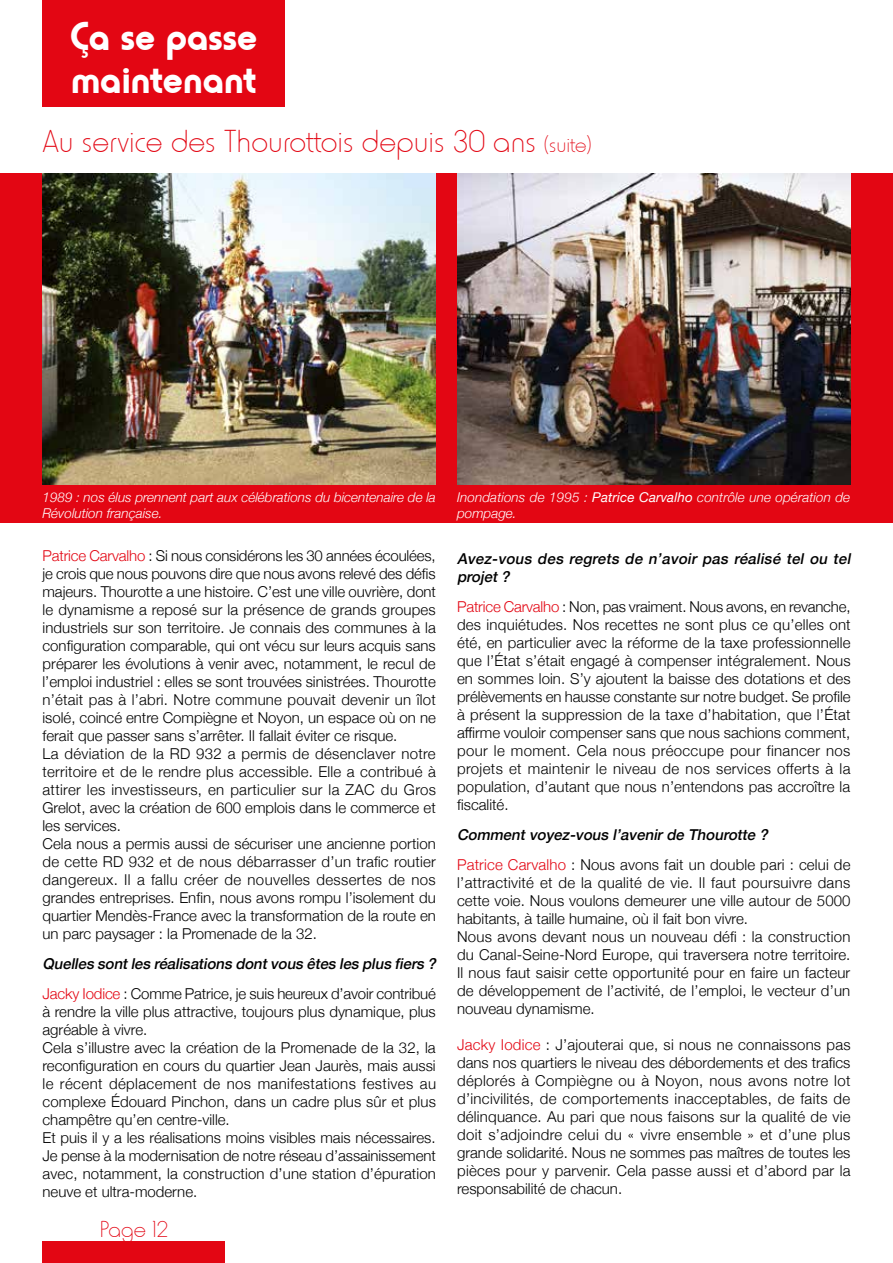
<style>
.page{position:relative;width:893px;height:1263px;background:#fff}
.page>*{position:absolute;margin:0;border:0;box-sizing:border-box;transform-origin:0 0}
.t1{font:700 42px/42px "Horatio D";color:#fff}
.t2{font:33px "Horatio D Ligh";color:#e30613}
.t3{font:24px "Horatio D Ligh";letter-spacing:-.01em;color:#e30613}
.t4{font:300 15px/18px "Helvetica Neue";letter-spacing:.005em;color:#000}
.t5{font:italic 500 15px/30px "Helvetica Neue";color:#000}
.t6{font:italic 300 13.5px/16.2px "Helvetica Neue";color:#fff}
.s1{font-size:22.5px}
.s2{font-weight:400}
.s3{color:#e30613}
.s4{font-weight:300;font-style:normal;color:#e30613}
.s5{font-weight:300;font-style:normal}
</style>
<div class="page">
<div style="left:0;top:173px;width:893px;height:350px;background:#e30613"></div>
<div style="left:43px;top:1242px;width:182px;height:21px;background:#e30613"></div>
<img style="left:43px;top:173px;width:393px;height:312px">
<img style="left:457px;top:173px;width:393px;height:312px">
<div style="left:43px;top:0;width:242px;height:106px;background:#e30613"></div>
<h1 class="t1" style="left:70px;top:16px;width:189px">Ça se passe maintenant</h1>
<h2 class="t2" style="left:43px;top:123px;width:550px">Au service des Thourottois depuis 30 ans <span class="s1">(suite)</span></h2>
<p class="t6" style="left:43px;top:488px;width:395px">1989 : nos élus prennent part aux célébrations du bicentenaire de la<br>Révolution française.</p>
<p class="t6" style="left:457px;top:488px;width:395px">Inondations de 1995 : <span class="s2">Patrice Carvalho</span> contrôle une opération de pompage.</p>
<p class="t4" style="left:43px;top:545px;width:395px"><span class="s3">Patrice Carvalho</span> : Si nous considérons les 30 années écoulées, je crois que nous pouvons dire que nous avons relevé des défis majeurs. Thourotte a une histoire. C’est une ville ouvrière, dont le dynamisme a reposé sur la présence de grands groupes industriels sur son territoire. Je connais des communes à la configuration comparable, qui ont vécu sur leurs acquis sans préparer les évolutions à venir avec, notamment, le recul de l’emploi industriel : elles se sont trouvées sinistrées. Thourotte n’était pas à l’abri. Notre commune pouvait devenir un îlot isolé, coincé entre Compiègne et Noyon, un espace où on ne ferait que passer sans s’arrêter. Il fallait éviter ce risque.<br>La déviation de la RD 932 a permis de désenclaver notre territoire et de le rendre plus accessible. Elle a contribué à attirer les investisseurs, en particulier sur la ZAC du Gros Grelot, avec la création de 600 emplois dans le commerce et les services.<br>Cela nous a permis aussi de sécuriser une ancienne portion de cette RD 932 et de nous débarrasser d’un trafic routier dangereux. Il a fallu créer de nouvelles dessertes de nos grandes entreprises. Enfin, nous avons rompu l’isolement du quartier Mendès-France avec la transformation de la route en un parc paysager : la Promenade de la 32.</p>
<p class="t5" style="left:43px;top:947px;width:399px">Quelles sontles réalisations dontvous êtes les plus fiers ?<br><span class="s4">Jacky Iodice</span> <span class="s5">: Comme Patrice, je suis heureux d’avoir contribué</span></p>
<p class="t4" style="left:43px;top:1001px;width:395px">à rendre la ville plus attractive, toujours plus dynamique, plus agréable à vivre.<br>Cela s’illustre avec la création de la Promenade de la 32, la reconfiguration en cours du quartier Jean Jaurès, mais aussi le récent déplacement de nos manifestations festives au complexe Édouard Pinchon, dans un cadre plus sûr et plus champêtre qu’en centre-ville.<br>Et puis il y a les réalisations moins visibles mais nécessaires.<br>Je pense à la modernisation de notre réseau d’assainissement avec, notamment, la construction d’une station d’épuration neuve et ultra-moderne.</p>
<p class="t5" style="left:457px;top:549px;width:399px;line-height:18px">Avez-vous des regrets de n’avoir pas réalisé tel ou tel projet ?</p>
<p class="t4" style="left:457px;top:597px;width:395px;text-align:justify"><span class="s3">Patrice Carvalho</span> : Non, pas vraiment. Nous avons, en revanche, des inquiétudes. Nos recettes ne sont plus ce qu’elles ont été, en particulier avec la réforme de la taxe professionnelle que l’État s’était engagé à compenser intégralement. Nous en sommes loin. S’y ajoutent la baisse des dotations et des prélèvements en hausse constante sur notre budget. Se profile à présent la suppression de la taxe d’habitation, que l’État affirme vouloir compenser sans que nous sachions comment, pour le moment. Cela nous préoccupe pour financer nos projets et maintenir le niveau de nos services offerts à la population, d’autant que nous n’entendons pas accroître la fiscalité.</p>
<p class="t5" style="left:457px;top:819px;width:395px">Commentvoyez-vous l’avenirde Thourotte ?<br><span class="s4">Patrice Carvalho</span> <span class="s5">: Nous avons fait un double pari : celui de</span></p>
<p class="t4" style="left:457px;top:873px;width:395px">l’attractivité et de la qualité de vie. Il faut poursuivre dans cette voie. Nous voulons demeurer une ville autour de 5000 habitants, à taille humaine, où il fait bon vivre.<br>Nous avons devant nous un nouveau défi : la construction du Canal-Seine-Nord Europe, qui traversera notre territoire.<br>Il nous faut saisir cette opportunité pour en faire un facteur de développement de l’activité, de l’emploi, le vecteur d’un nouveau dynamisme.</p>
<p class="t4" style="left:457px;top:1035px;width:395px;text-align:justify"><span class="s3">Jacky Iodice</span> : J’ajouterai que, si nous ne connaissons pas dans nos quartiers le niveau des débordements et des trafics déplorés à Compiègne ou à Noyon, nous avons notre lot d’incivilités, de comportements inacceptables, de faits de délinquance. Au pari que nous faisons sur la qualité de vie doit s’adjoindre celui du « vivre ensemble » et d’une plus grande solidarité. Nous ne sommes pas maîtres de toutes les pièces pour y parvenir. Cela passe aussi et d’abord par la responsabilité de chacun.</p>
<h3 class="t3" style="left:100px;top:1216px;width:70px">Page 12</h3>
</div>
